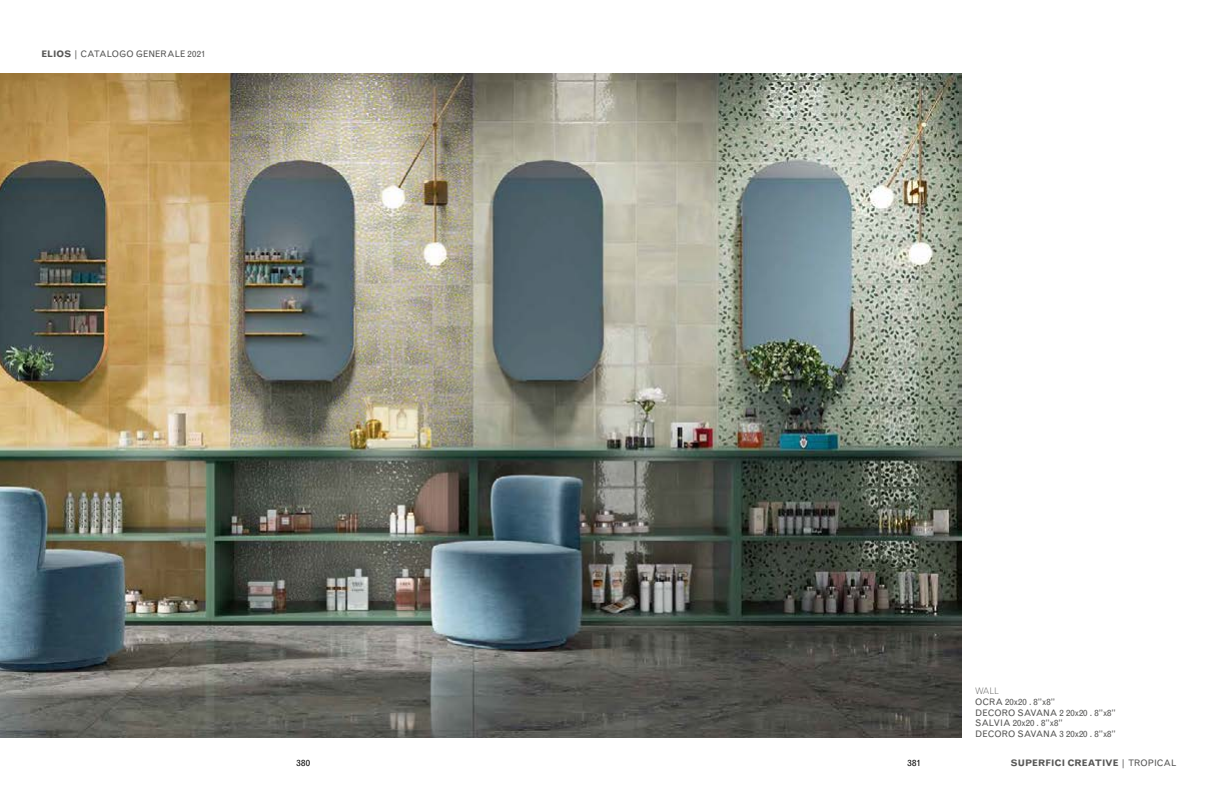
<style>
.page{position:relative;width:1219px;height:794px;background:#fff}
.page>*{position:absolute;margin:0;border:0;box-sizing:border-box;transform-origin:0 0}
.t1{font:9px/10.8px "Grotesque MT Std";color:#575756}
.t2{font:700 9px "Grotesque MT Std";letter-spacing:.005em;color:#575756}
.t3{font:9px "Grotesque MT Std";letter-spacing:.05em;color:#000}
.t4{font:300 9px "Grotesque MT Std";color:#575756}
.s1{font-weight:700}
.s2{font-weight:400}
</style>
<div class="page">
<img style="left:0;top:74px;width:961px;height:663px">
<p class="t1" style="left:41px;top:48px;width:166px"><span class="s1">ELIOS</span> | CATALOGO GENERALE 2021</p>
<p class="t3" style="left:296px;top:758px;width:15px">380</p>
<p class="t3" style="left:907px;top:758px;width:15px">381</p>
<p class="t4" style="left:975px;top:685px;width:25px">WALL</p>
<p class="t1" style="left:975px;top:696px;width:142px">OCRA 20x20 . 8”x8”<br>DECORO SAVANA 2 20x20 . 8”x8”<br>SALVIA 20x20 . 8”x8”<br>DECORO SAVANA 3 20x20 . 8”x8”</p>
<p class="t2" style="left:1011px;top:758px;width:167px">SUPERFICI CREATIVE <span class="s2">| TROPICAL</span></p>
</div>
